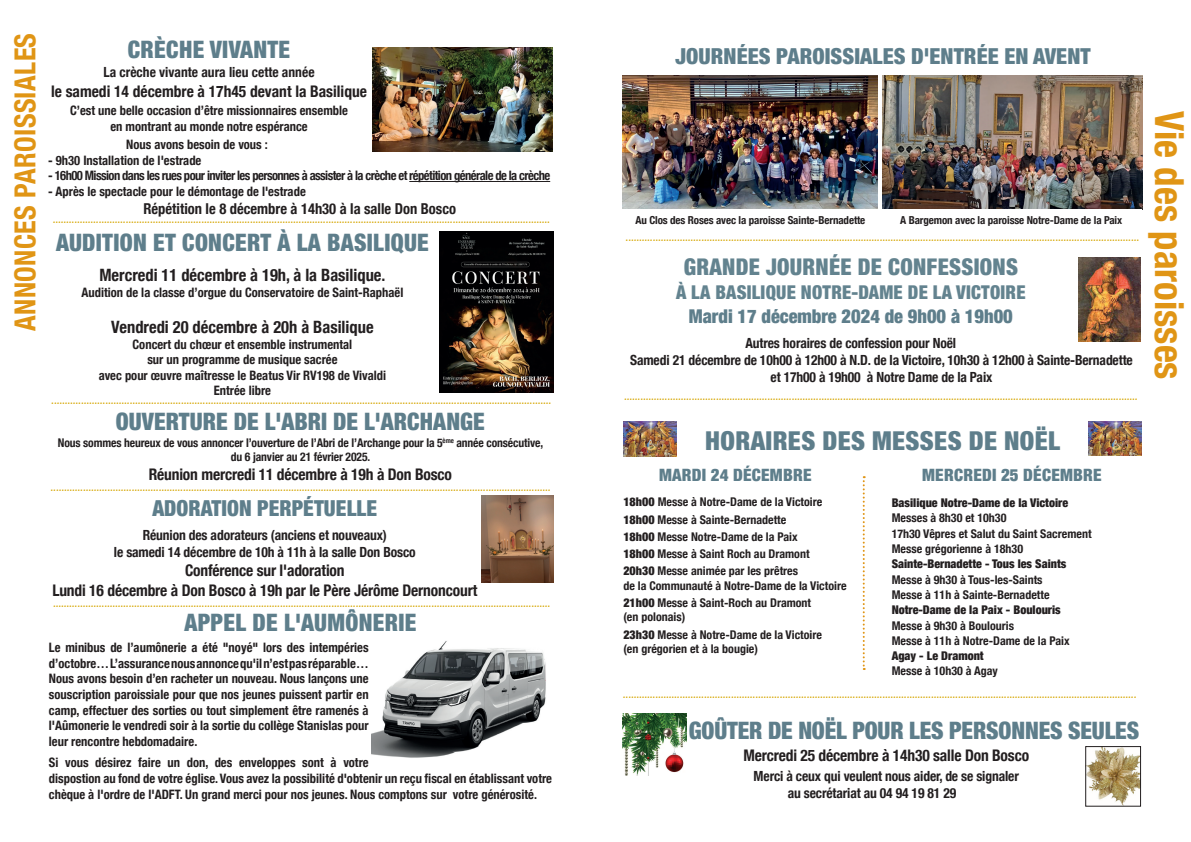
<style>
.page{position:relative;width:1191px;height:842px;background:#fff}
.page>*{position:absolute;margin:0;border:0;box-sizing:border-box;transform-origin:0 0}
.t1{font:700 condensed 40px "Helvetica Neue";color:#e09515}
.t2{font:700 condensed 29px "Helvetica Neue";letter-spacing:.015em;color:#e09515}
.t3{font:900 condensed 26px "Helvetica Neue";letter-spacing:.015em;color:#5e7e8b}
.t4{font:900 condensed 24px "Helvetica Neue";letter-spacing:.005em;color:#5e7e8b}
.t5{font:900 condensed 23px "Helvetica Neue";letter-spacing:.015em;color:#63838f}
.t6{font:900 condensed 22px "Helvetica Neue";letter-spacing:.005em;color:#5e7e8b}
.t7{font:900 condensed 19px "Helvetica Neue";letter-spacing:.015em;color:#63838f}
.t8{font:900 condensed 19px "Helvetica Neue";color:#5e7e8b}
.t9{font:700 condensed 17px "Helvetica Neue";color:#231f20}
.t10{font:900 condensed 17px "Helvetica Neue";letter-spacing:.015em;color:#5e7e8b}
.t11{font:700 condensed 16px/19.2px "Helvetica Neue";letter-spacing:-.01em;color:#231f20;text-align:center}
.t12{font:700 condensed 15px "Helvetica Neue";color:#231f20}
.t13{font:700 condensed 14px/16.8px "Helvetica Neue";letter-spacing:-.01em;color:#231f20;text-align:center}
.t14{font:700 condensed 13px/15.6px "Helvetica Neue";color:#231f20;text-align:center}
.t15{font:700 condensed 13px "Helvetica Neue";letter-spacing:-.045em;color:#231f20}
.t16{font:700 condensed 12px/17.2px "Helvetica Neue";color:#231f20}
.t17{font:900 condensed 12px "Helvetica Neue";color:#231f20}
.t18{font:700 condensed 11px "Helvetica Neue";letter-spacing:-.01em;color:#231f20}
.t19{font:10.9px "Candara";color:#d6a808}
.s1{font-weight:900}
</style>
<div class="page">
<img style="left:373px;top:48px;width:180px;height:103px">
<hr style="left:409px;top:181px;width:141px;height:1px;background:#231f20">
<img style="left:482px;top:495px;width:72px;height:87px">
<img style="left:440px;top:231px;width:113px;height:161px">
<img style="left:371px;top:641px;width:175px;height:117px">
<img style="left:622px;top:76px;width:255px;height:133px">
<img style="left:882px;top:76px;width:260px;height:133px">
<img style="left:1087px;top:748px;width:51px;height:56px">
<div style="left:1085px;top:746px;width:55px;height:60px;border:1px solid #231f20"></div>
<img style="left:622px;top:713px;width:65px;height:62px">
<img style="left:623px;top:421px;width:53px;height:36px">
<img style="left:1088px;top:421px;width:53px;height:35px">
<svg style="left:862px;top:476px;width:2px;height:194px"></svg>
<img style="left:1079px;top:258px;width:61px;height:84px">
<h2 class="t2" style="left:8px;top:331px;width:299px;rotate:-90deg">ANNONCES PAROISSIALES</h2>
<h3 class="t4" style="left:128px;top:34px;width:164px">CRÈCHE VIVANTE</h3>
<p class="t13" style="left:103px;top:64px;width:213px">La crèche vivante aura lieu cette année</p>
<h3 class="t11" style="left:51px;top:81px;width:317px">le samedi 14 décembre à 17h45 devant la Basilique</h3>
<p class="t14" style="left:70px;top:102px;width:279px">C’est une belle occasion d’être missionnaires ensemble en montrant au monde notre espérance</p>
<p class="t14" style="left:126px;top:136px;width:143px">Nous avons besoin de vous :</p>
<p class="t14" style="left:48px;top:152px;width:155px">- 9h30 Installation de l'estrade</p>
<p class="t15" style="left:48px;top:168px;width:503px">- 16h00 Mission dans les rues pour inviter les personnes à assister à la crèche et répétition générale de la crèche</p>
<p class="t14" style="left:48px;top:183px;width:259px">- Après le spectacle pour le démontage de l'estrade</p>
<h3 class="t12" style="left:143px;top:199px;width:314px">Répétition le 8 décembre à 14h30 à la salle Don Bosco</h3>
<p class="t19" style="left:53px;top:212px;width:499px">........................................................................................................................................................................................</p>
<h3 class="t4" style="left:56px;top:228px;width:374px">AUDITION ET CONCERT À LA BASILIQUE</h3>
<h3 class="t9" style="left:99px;top:265px;width:287px">Mercredi 11 décembre à 19h, à la Basilique.</h3>
<p class="t14" style="left:81px;top:284px;width:323px">Audition de la classe d’orgue du Conservatoire de Saint-Raphaël</p>
<h3 class="t9" style="left:111px;top:317px;width:264px">Vendredi 20 décembre à 20h à Basilique</h3>
<p class="t14" style="left:99px;top:336px;width:289px">Concert du chœur et ensemble instrumental<br>sur un programme de musique sacrée<br>avec pour œuvre maîtresse le Beatus Vir RV198 de Vivaldi Entrée libre</p>
<p class="t19" style="left:51px;top:393px;width:501px">.........................................................................................................................................................................................</p>
<h3 class="t4" style="left:116px;top:406px;width:370px">OUVERTURE DE L'ABRI DE L'ARCHANGE</h3>
<p class="t16" style="left:58px;top:435px;width:487px;line-height:14.4px;text-align:center">Nous sommes heureux de vous annoncer l’ouverture de l’Abri de l’Archange pour la 5<sup>ème</sup> année consécutive, du 6 janvier au 21 février 2025.</p>
<h3 class="t11" style="left:149px;top:465px;width:305px">Réunion mercredi 11 décembre à 19h à Don Bosco</h3>
<p class="t19" style="left:51px;top:481px;width:501px">.........................................................................................................................................................................................</p>
<h3 class="t6" style="left:152px;top:495px;width:226px">ADORATION PERPÉTUELLE</h3>
<p class="t13" style="left:114px;top:527px;width:303px">Réunion des adorateurs (anciens et nouveaux)<br>le samedi 14 décembre de 10h à 11h à la salle Don Bosco</p>
<h3 class="t11" style="left:52px;top:561px;width:426px">Conférence sur l'adoration<br>Lundi 16 décembre à Don Bosco à 19h par le Père Jérôme Dernoncourt</h3>
<p class="t19" style="left:53px;top:596px;width:499px">........................................................................................................................................................................................</p>
<h3 class="t4" style="left:184px;top:607px;width:233px">APPEL DE L'AUMÔNERIE</h3>
<p class="t14" style="left:49px;top:639px;width:321px;text-align:justify">Le minibus de l’aumônerie a été "noyé" lors des intempéries d’octobre… L’assurance nous annonce qu'il n’est pas réparable… Nous avons besoin d’en racheter un nouveau. Nous lançons une souscription paroissiale pour que nos jeunes puissent partir en camp, effectuer des sorties ou tout simplement être ramenés à l'Aûmonerie le vendredi soir à la sortie du collège Stanislas pour leur rencontre hebdomadaire.</p>
<p class="t14" style="left:49px;top:755px;width:505px;text-align:left">Si vous désirez faire un don, des enveloppes sont à votre<br>dispostion au fond de votre église. Vous avez la possibilité d'obtenir un reçu fiscal en établissant votre chèque à l'ordre de l'ADFT. Un grand merci pour nos jeunes. Nous comptons sur votre générosité.</p>
<h3 class="t6" style="left:675px;top:42px;width:417px">JOURNÉES PAROISSIALES D'ENTRÉE EN AVENT</h3>
<p class="t18" style="left:635px;top:213px;width:231px">Au Clos des Roses avec la paroisse Sainte-Bernadette</p>
<p class="t18" style="left:900px;top:213px;width:224px">A Bargemon avec la paroisse Notre-Dame de la Paix</p>
<p class="t19" style="left:625px;top:231px;width:515px">..............................................................................................................................................................................................</p>
<h3 class="t5" style="left:683px;top:252px;width:336px">GRANDE JOURNÉE DE CONFESSIONS</h3>
<h3 class="t7" style="left:676px;top:280px;width:351px">À LA BASILIQUE NOTRE-DAME DE LA VICTOIRE</h3>
<h3 class="t8" style="left:689px;top:304px;width:325px">Mardi 17 décembre 2024 de 9h00 à 19h00</h3>
<p class="t13" style="left:745px;top:334px;width:212px">Autres horaires de confession pour Noël</p>
<p class="t13" style="left:630px;top:351px;width:504px">Samedi 21 décembre de 10h00 à 12h00 à N.D. de la Victoire, 10h30 à 12h00 à Sainte-Bernadette</p>
<p class="t13" style="left:770px;top:368px;width:223px">et 17h00 à 19h00 à Notre Dame de la Paix</p>
<p class="t19" style="left:624px;top:389px;width:515px">..............................................................................................................................................................................................</p>
<h1 class="t1" style="left:1193px;top:111px;width:270px;rotate:90deg">Vie des paroisses</h1>
<h3 class="t3" style="left:705px;top:424px;width:356px">HORAIRES DES MESSES DE NOËL</h3>
<h3 class="t10" style="left:659px;top:465px;width:154px">MARDI 24 DÉCEMBRE</h3>
<p class="t16" style="left:623px;top:493px;width:200px"><span class="s1">18h00</span> Messe à Notre-Dame de la Victoire <span class="s1">18h00</span> Messe à Sainte-Bernadette<br><span class="s1">18h00</span> Messe Notre-Dame de la Paix <span class="s1">18h00</span> Messe à Saint Roch au Dramont <span class="s1">20h30</span> Messe animée par les prêtres</p>
<p class="t16" style="left:623px;top:577px;width:225px">de la Communauté à Notre-Dame de la Victoire<br><span class="s1">21h00</span> Messe à Saint-Roch au Dramont</p>
<p class="t16" style="left:623px;top:608px;width:200px">(en polonais)<br><span class="s1">23h30</span> Messe à Notre-Dame de la Victoire</p>
<p class="t16" style="left:623px;top:640px;width:136px">(en grégorien et à la bougie)</p>
<h3 class="t10" style="left:922px;top:465px;width:181px">MERCREDI 25 DÉCEMBRE</h3>
<p class="t17" style="left:891px;top:495px;width:178px">Basilique Notre-Dame de la Victoire</p>
<p class="t16" style="left:891px;top:510px;width:201px;line-height:15.8px">Messes à 8h30 et 10h30<br>17h30 Vêpres et Salut du Saint Sacrement</p>
<p class="t16" style="left:891px;top:539px;width:133px">Messe grégorienne à 18h30</p>
<p class="t17" style="left:891px;top:557px;width:176px">Sainte-Bernadette - Tous les Saints</p>
<p class="t16" style="left:891px;top:572px;width:159px;line-height:14.4px">Messe à 9h30 à Tous-les-Saints<br>Messe à 11h à Sainte-Bernadette</p>
<p class="t17" style="left:891px;top:603px;width:171px">Notre-Dame de la Paix - Boulouris</p>
<p class="t16" style="left:891px;top:619px;width:179px;line-height:14.4px">Messe à 9h30 à Boulouris<br>Messe à 11h à Notre-Dame de la Paix</p>
<p class="t17" style="left:891px;top:649px;width:94px">Agay - Le Dramont</p>
<p class="t16" style="left:891px;top:662px;width:108px">Messe à 10h30 à Agay</p>
<p class="t19" style="left:623px;top:688px;width:515px">..............................................................................................................................................................................................</p>
<h3 class="t4" style="left:689px;top:716px;width:452px">GOÛTER DE NOËL POUR LES PERSONNES SEULES</h3>
<h3 class="t11" style="left:743px;top:746px;width:287px">Mercredi 25 décembre à 14h30 salle Don Bosco</h3>
<p class="t13" style="left:787px;top:767px;width:233px;text-align:left;text-indent:-34px">Merci à ceux qui veulent nous aider, de se signaler au secrétariat au 04 94 19 81 29</p>
</div>
